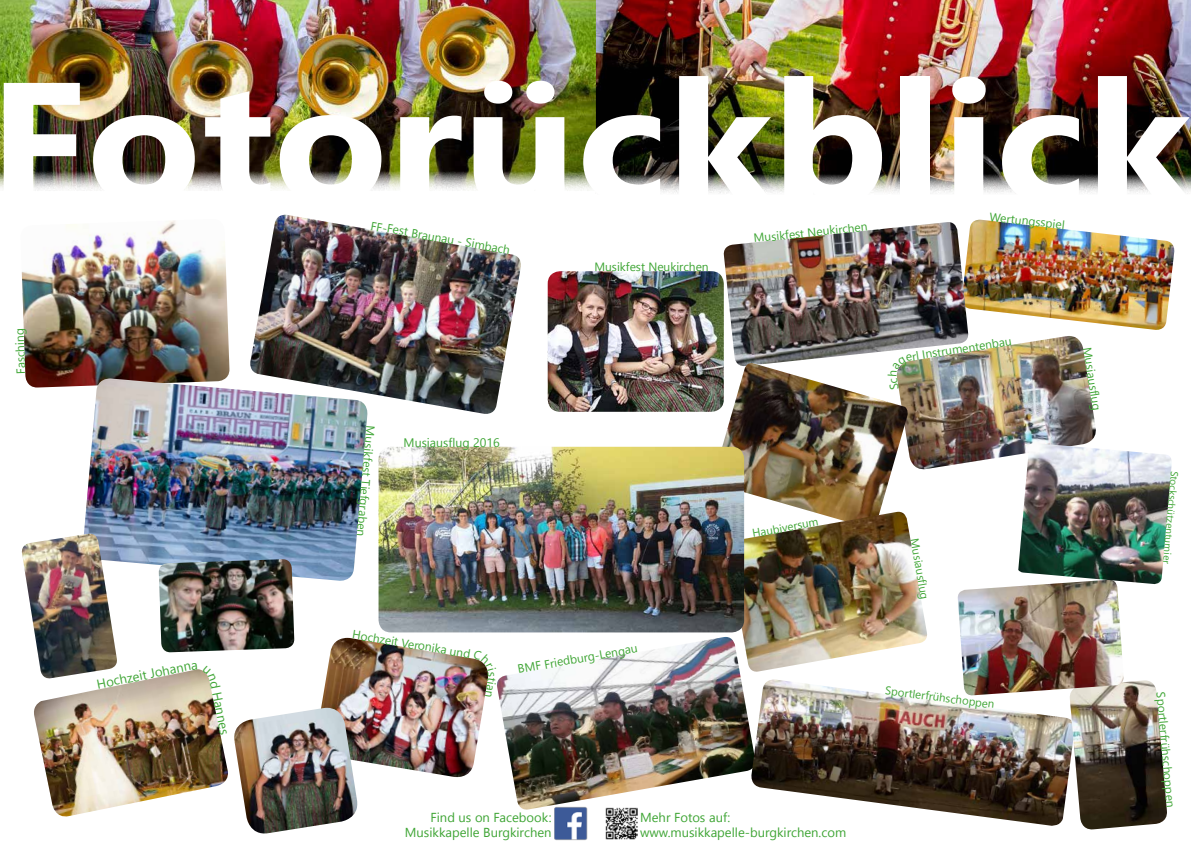
<style>
.page{position:relative;width:1191px;height:842px;background:#fff}
.page>*{position:absolute;margin:0;border:0;box-sizing:border-box;transform-origin:0 0}
.t1{font:700 171.1px "Nirmala UI";color:#fff;scale:1.1 1}
.t2{font:13.1px "Nirmala UI";color:#3fa535}
.t3{font:13px/15px "Nirmala UI";color:#3fa535}
.t4{font:12.4px "Nirmala UI";color:#3fa535}
.t5{font:12px "Nirmala UI";color:#3fa535}
.t6{font:11.5px "Nirmala UI";color:#3fa535}
.t7{font:11.4px "Nirmala UI";color:#3fa535}
.t8{font:10.1px "Nirmala UI";color:#3fa535}
</style>
<div class="page">
<img style="left:595px;top:0;width:596px;height:194px">
<img style="left:497px;top:637px;width:253px;height:174px">
<img style="left:0;top:0;width:595px;height:191px">
<img style="left:21px;top:220px;width:209px;height:168px">
<img style="left:250px;top:215px;width:271px;height:199px">
<img style="left:82px;top:378px;width:286px;height:203px">
<img style="left:548px;top:271px;width:175px;height:141px">
<img style="left:21px;top:534px;width:97px;height:135px">
<img style="left:908px;top:336px;width:188px;height:134px">
<img style="left:750px;top:679px;width:318px;height:147px">
<img style="left:1068px;top:680px;width:99px;height:150px">
<img style="left:957px;top:585px;width:167px;height:111px">
<img style="left:1018px;top:443px;width:154px;height:142px">
<img style="left:969px;top:220px;width:206px;height:110px">
<img style="left:723px;top:222px;width:246px;height:145px">
<img style="left:712px;top:363px;width:196px;height:149px">
<img style="left:158px;top:559px;width:136px;height:94px">
<img style="left:726px;top:512px;width:201px;height:161px">
<img style="left:34px;top:669px;width:194px;height:148px">
<img style="left:378px;top:447px;width:366px;height:185px">
<img style="left:321px;top:638px;width:167px;height:140px">
<img style="left:234px;top:708px;width:126px;height:126px">
<img style="left:553px;top:805px;width:39px;height:36px">
<img style="left:605px;top:807px;width:32px;height:32px">
<svg style="left:887px;top:357px;width:20px;height:33px"></svg>
<svg style="left:191px;top:669px;width:25px;height:12px"></svg>
<svg style="left:473px;top:650px;width:16px;height:26px"></svg>
<h1 class="t1" style="left:-11px;top:1px;width:1094px">Fotorückblick</h1>
<p class="t5" style="left:752px;top:228px;width:116px;rotate:-6deg">Musikfest Neukirchen</p>
<p class="t5" style="left:990px;top:207px;width:77px;rotate:6deg">Wertungsspiel</p>
<p class="t5" style="left:373px;top:216px;width:143px;rotate:10deg">FF-Fest Braunau - Simbach</p>
<p class="t5" style="left:11px;top:374px;width:47px;rotate:-92deg">Fasch ni g</p>
<p class="t2" style="left:95px;top:673px;width:97px;rotate:-11deg">Hochzeit Johann</p>
<p class="t2" style="left:225px;top:679px;width:56px;rotate:79deg">d Hannes</p>
<p class="t5" style="left:594px;top:257px;width:116px">Musikfest Neukirchen</p>
<p class="t5" style="left:380px;top:427px;width:112px;rotate:95deg">Mus ki fest T ei fgraben</p>
<p class="t4" style="left:403px;top:432px;width:98px">Musiausflug 2016</p>
<p class="t5" style="left:354px;top:624px;width:121px;rotate:10deg">Hochzeit Veronika und</p>
<p class="t5" style="left:502px;top:679px;width:21px;rotate:100deg">tai n</p>
<p class="t5" style="left:516px;top:659px;width:123px;rotate:-10deg">BMF Friedburg-Lengau</p>
<p class="t6" style="left:751px;top:524px;width:68px;rotate:-10deg">Haubiversum</p>
<p class="t3" style="left:405px;top:809px;width:148px;text-align:right">Find us on Facebook:<br>Musikkapelle Burgkirchen</p>
<p class="t3" style="left:640px;top:809px;width:207px">Mehr Fotos auf: www.musikkapelle-burgkirchen.com</p>
<p class="t5" style="left:904px;top:348px;width:108px;rotate:-9deg">erl Instrumentenbau</p>
<p class="t5" style="left:1096px;top:345px;width:66px;rotate:81deg">Musiausflug</p>
<p class="t6" style="left:923px;top:537px;width:63px;rotate:80deg">Musiausflug</p>
<p class="t8" style="left:1182px;top:472px;width:95px;rotate:95deg">Stockschützenturn ei r</p>
<p class="t7" style="left:886px;top:681px;width:111px;rotate:7deg">Sportlerfrühschoppen</p>
<p class="t5" style="left:1170px;top:691px;width:117px;rotate:85deg">Sportlerfrühschoppen</p>
</div>
